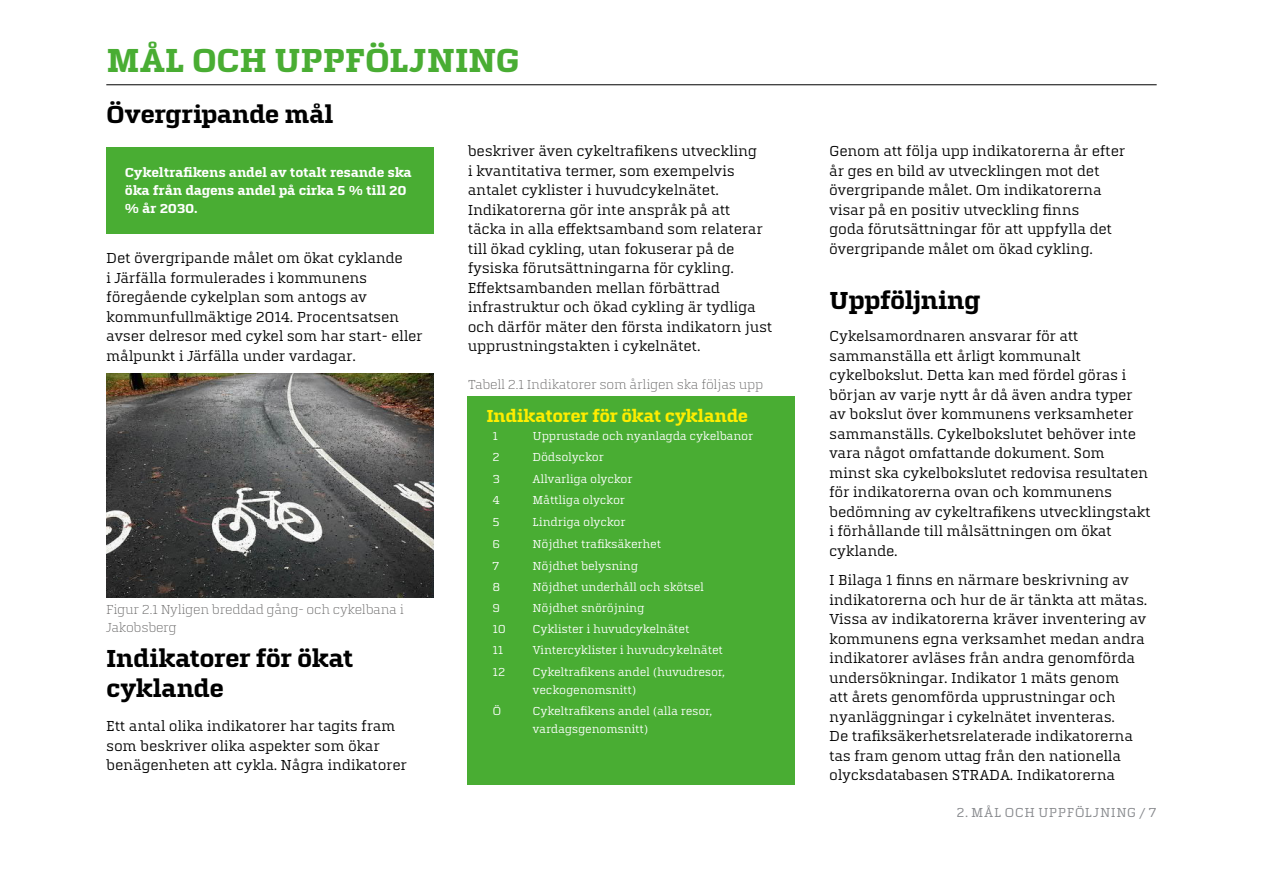
<style>
.page{position:relative;width:1263px;height:893px;background:#fff}
.page>*{position:absolute;margin:0;border:0;box-sizing:border-box;transform-origin:0 0}
.t1{font:700 34.5px "Quitador For Jarfalla";letter-spacing:-.02em;color:#49ad33}
.t2{font:700 25.5px/30px "Quitador For Jarfalla";letter-spacing:-.03em;color:#000}
.t3{font:700 18px "Quitador For Jarfalla";letter-spacing:-.03em;color:#ffed00}
.t4{font:15px/19.5px "Quitador For Jarfalla";letter-spacing:-.02em;color:#000}
.t5{font:300 13.5px/18px "Quitador For Jarfalla";letter-spacing:-.02em;color:#646363}
.t6{font:700 13.5px/18px "Quitador For Jarfalla";letter-spacing:-.02em;color:#fff}
.t7{font:13.5px "Quitador For Jarfalla";letter-spacing:.055em;color:#86888c}
.t8{font:12px/18px "Quitador For Jarfalla";letter-spacing:-.02em;color:#fff}
</style>
<div class="page">
<div style="left:106px;top:147px;width:328px;height:87px;background:#49ad33"></div>
<div style="left:468px;top:396px;width:327px;height:389px;background:#49ad33"></div>
<img style="left:106px;top:374px;width:328px;height:224px">
<hr style="left:106px;top:84px;width:1051px;height:1px;background:#000">
<h1 class="t1" style="left:106px;top:41px;width:415px">MÅL OCH UPPFÖLJNING</h1>
<h2 class="t2" style="left:106px;top:100px;width:229px">Övergripande mål</h2>
<p class="t6" style="left:125px;top:164px;width:289px">Cykeltrafikens andel av totalt resande ska öka från dagens andel på cirka 5 % till 20 % år 2030.</p>
<p class="t4" style="left:106px;top:249px;width:318px">Det övergripande målet om ökat cyklande<br>i Järfälla formulerades i kommunens föregående cykelplan som antogs av kommunfullmäktige 2014. Procentsatsen avser delresor med cykel som har start- eller målpunkt i Järfälla under vardagar.</p>
<p class="t5" style="left:106px;top:600px;width:299px">Figur 2.1 Nyligen breddad gång- och cykelbana i<br>Jakobsberg</p>
<h2 class="t2" style="left:106px;top:643px;width:249px">Indikatorer för ökat cyklande</h2>
<p class="t4" style="left:106px;top:717px;width:302px">Ett antal olika indikatorer har tagits fram som beskriver olika aspekter som ökar benägenheten att cykla. Några indikatorer</p>
<p class="t4" style="left:468px;top:141px;width:306px">beskriver även cykeltrafikens utveckling<br>i kvantitativa termer, som exempelvis antalet cyklister i huvudcykelnätet.<br>Indikatorerna gör inte anspråk på att täcka in alla effektsamband som relaterar till ökad cykling, utan fokuserar på de fysiska förutsättningarna för cykling.<br>Effektsambanden mellan förbättrad infrastruktur och ökad cykling är tydliga och därför mäter den första indikatorn just upprustningstakten i cykelnätet.</p>
<p class="t4" style="left:829px;top:141px;width:298px">Genom att följa upp indikatorerna år efter år ges en bild av utvecklingen mot det övergripande målet. Om indikatorerna visar på en positiv utveckling finns<br>goda förutsättningar för att uppfylla det övergripande målet om ökad cykling.</p>
<h2 class="t2" style="left:829px;top:285px;width:153px">Uppföljning</h2>
<p class="t4" style="left:829px;top:327px;width:323px">Cykelsamordnaren ansvarar för att sammanställa ett årligt kommunalt cykelbokslut. Detta kan med fördel göras i början av varje nytt år då även andra typer av bokslut över kommunens verksamheter sammanställs. Cykelbokslutet behöver inte vara något omfattande dokument. Som<br>minst ska cykelbokslutet redovisa resultaten för indikatorerna ovan och kommunens bedömning av cykeltrafikens utvecklingstakt i förhållande till målsättningen om ökat cyklande.</p>
<p class="t4" style="left:829px;top:570px;width:320px">I Bilaga 1 finns en närmare beskrivning av indikatorerna och hur de är tänkta att mätas.<br>Vissa av indikatorerna kräver inventering av kommunens egna verksamhet medan andra indikatorer avläses från andra genomförda undersökningar. Indikator 1 mäts genom<br>att årets genomförda upprustningar och nyanläggningar i cykelnätet inventeras.<br>De trafiksäkerhetsrelaterade indikatorerna tas fram genom uttag från den nationella olycksdatabasen STRADA. Indikatorerna</p>
<p class="t5" style="left:468px;top:375px;width:297px">Tabell 2.1 Indikatorer som årligen ska följas upp</p>
<p class="t3" style="left:486px;top:406px;width:263px">Indikatorer för ökat cyklande</p>
<p class="t8" style="left:492px;top:427px;width:7px">1</p>
<p class="t8" style="left:532px;top:427px;width:222px">Upprustade och nyanlagda cykelbanor</p>
<p class="t8" style="left:492px;top:448px;width:9px">2</p>
<p class="t8" style="left:532px;top:448px;width:73px">Dödsolyckor</p>
<p class="t8" style="left:492px;top:470px;width:9px">3</p>
<p class="t8" style="left:532px;top:470px;width:102px">Allvarliga olyckor</p>
<p class="t8" style="left:492px;top:491px;width:9px">4</p>
<p class="t8" style="left:532px;top:491px;width:94px">Måttliga olyckor</p>
<p class="t8" style="left:492px;top:513px;width:9px">5</p>
<p class="t8" style="left:532px;top:513px;width:95px">Lindriga olyckor</p>
<p class="t8" style="left:492px;top:535px;width:9px">6</p>
<p class="t8" style="left:532px;top:535px;width:130px">Nöjdhet trafiksäkerhet</p>
<p class="t8" style="left:492px;top:557px;width:8px">7</p>
<p class="t8" style="left:532px;top:557px;width:107px">Nöjdhet belysning</p>
<p class="t8" style="left:492px;top:578px;width:9px">8</p>
<p class="t8" style="left:532px;top:578px;width:173px">Nöjdhet underhåll och skötsel</p>
<p class="t8" style="left:492px;top:599px;width:9px">9</p>
<p class="t8" style="left:532px;top:599px;width:113px">Nöjdhet snöröjning</p>
<p class="t8" style="left:492px;top:620px;width:15px">10</p>
<p class="t8" style="left:532px;top:620px;width:159px">Cyklister i huvudcykelnätet</p>
<p class="t8" style="left:492px;top:641px;width:13px">11</p>
<p class="t8" style="left:532px;top:641px;width:192px">Vintercyklister i huvudcykelnätet</p>
<p class="t8" style="left:492px;top:663px;width:14px">12</p>
<p class="t8" style="left:532px;top:663px;width:194px">Cykeltrafikens andel (huvudresor, veckogenomsnitt)</p>
<p class="t8" style="left:492px;top:702px;width:10px">Ö</p>
<p class="t8" style="left:532px;top:702px;width:181px">Cykeltrafikens andel (alla resor, vardagsgenomsnitt)</p>
<p class="t7" style="left:957px;top:805px;width:59px">2. Mål och</p>
<p class="t7" style="left:1038px;top:805px;width:120px">uppföljning / 7</p>
</div>
